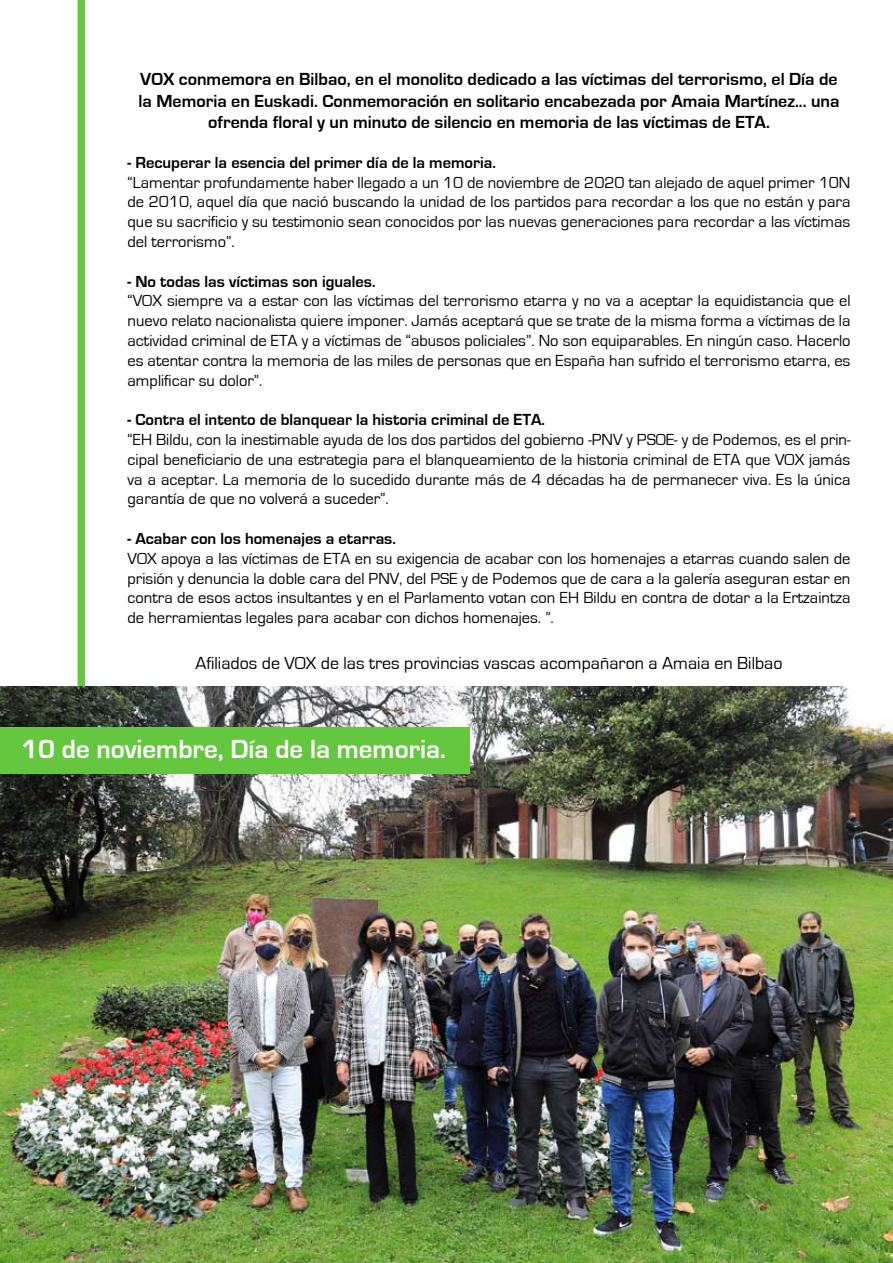
<style>
.page{position:relative;width:893px;height:1263px;background:#fff}
.page>*{position:absolute;margin:0;border:0;box-sizing:border-box;transform-origin:0 0}
.t1{font:700 27px "Eurostile";color:#fff}
.t2{font:700 18px/21.6px "Eurostile";color:#000;text-align:center}
.t3{font:18px "Eurostile";color:#000}
.t4{font:16.5px/19.8px "Eurostile";color:#000;text-align:justify}
.t5{font:700 16.5px "Eurostile";color:#000}
</style>
<div class="page">
<div style="left:78px;top:0;width:7px;height:686px;background:#65c63f"></div>
<img style="left:0;top:686px;width:893px;height:577px">
<div style="left:0;top:727px;width:469px;height:47px;background:#65c63f"></div>
<p class="t2" style="left:139px;top:69px;width:702px">VOX conmemora en Bilbao, en el monolito dedicado a las víctimas del terrorismo, el Día de la Memoria en Euskadi. Conmemoración en solitario encabezada por Amaia Martínez... una ofrenda floral y un minuto de silencio en memoria de las víctimas de ETA.</p>
<p class="t5" style="left:128px;top:153px;width:370px">- Recuperar la esencia del primer día de la memoria.</p>
<p class="t4" style="left:128px;top:173px;width:724px">“Lamentar profundamente haber llegado a un 10 de noviembre de 2020 tan alejado de aquel primer 10N de 2010, aquel día que nació buscando la unidad de los partidos para recordar a los que no están y para que su sacrificio y su testimonio sean conocidos por las nuevas generaciones para recordar a las víctimas del terrorismo”.</p>
<p class="t5" style="left:128px;top:272px;width:249px">- No todas las víctimas son iguales.</p>
<p class="t4" style="left:128px;top:291px;width:724px">“VOX siempre va a estar con las víctimas del terrorismo etarra y no va a aceptar la equidistancia que el nuevo relato nacionalista quiere imponer. Jamás aceptará que se trate de la misma forma a víctimas de la actividad criminal de ETA y a víctimas de “abusos policiales”. No son equiparables. En ningún caso. Hacerlo es atentar contra la memoria de las miles de personas que en España han sufrido el terrorismo etarra, es amplificar su dolor”.</p>
<p class="t5" style="left:128px;top:411px;width:419px">- Contra el intento de blanquear la historia criminal de ETA.</p>
<p class="t4" style="left:128px;top:430px;width:724px">“EH Bildu, con la inestimable ayuda de los dos partidos del gobierno -PNV y PSOE- y de Podemos, es el prin&shy;cipal beneficiario de una estrategia para el blanqueamiento de la historia criminal de ETA que VOX jamás va a aceptar. La memoria de lo sucedido durante más de 4 décadas ha de permanecer viva. Es la única garantía de que no volverá a suceder”.</p>
<p class="t5" style="left:128px;top:529px;width:270px">- Acabar con los homenajes a etarras.</p>
<p class="t4" style="left:128px;top:549px;width:724px">VOX apoya a las víctimas de ETA en su exigencia de acabar con los homenajes a etarras cuando salen de prisión y denuncia la doble cara del PNV, del PSE y de Podemos que de cara a la galería aseguran estar en contra de esos actos insultantes y en el Parlamento votan con EH Bildu en contra de dotar a la Ertzaintza de herramientas legales para acabar con dichos homenajes. ”.</p>
<p class="t3" style="left:195px;top:653px;width:589px">Afiliados de VOX de las tres provincias vascas acompañaron a Amaia en Bilbao</p>
<h1 class="t1" style="left:21px;top:735px;width:426px">10 de noviembre, Día de la memoria.</h1>
</div>
